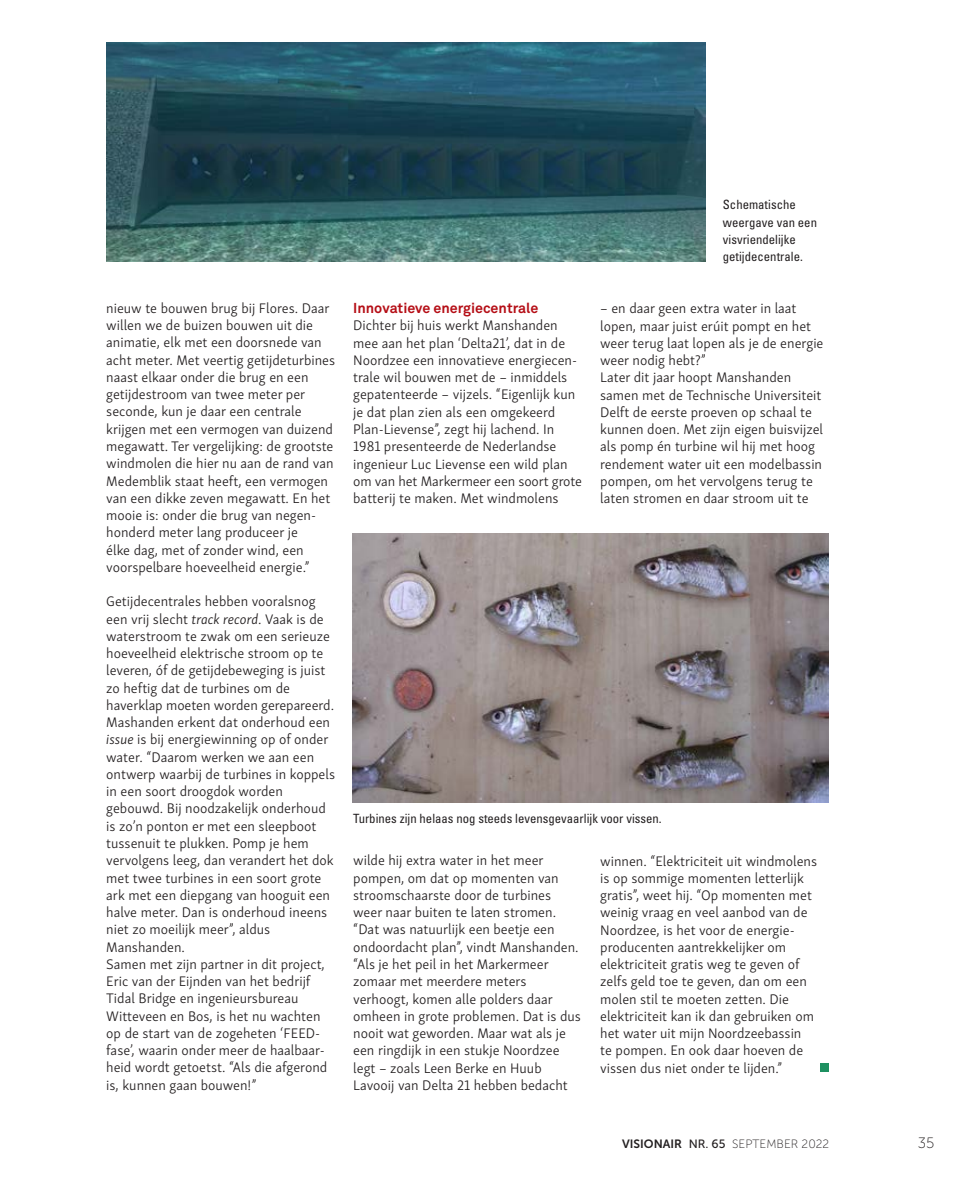
<style>
.page{position:relative;width:978px;height:1191px;background:#fff}
.page>*{position:absolute;margin:0;border:0;box-sizing:border-box;transform-origin:0 0}
.t1{font:15px "Museo Sans 100";color:#231f20}
.t2{font:300 14.25px/17.2px "Skolar Sans";color:#231f20}
.t3{font:700 14.25px "Akkurat";color:#b50e16}
.t4{font:condensed 12.75px/17.2px "Univers LT Std";color:#231f20}
.t5{font:12px "Museo Sans 100";color:#231f20}
.s1{font-style:italic}
.s2{font-family:"Museo Sans 700"}
.s3{font-family:"Museo Sans 500"}
</style>
<div class="page">
<div style="left:821px;top:1063px;width:8px;height:9px;background:#1e9061"></div>
<img style="left:353px;top:533px;width:476px;height:270px">
<img style="left:107px;top:43px;width:599px;height:218px">
<p class="t2" style="left:106px;top:298px;width:230px">nieuw te bouwen brug bij Flores. Daar willen we de buizen bouwen uit die animatie, elk met een doorsnede van acht meter. Met veertig getijdeturbines naast elkaar onder die brug en een getijdestroom van twee meter per seconde, kun je daar een centrale krijgen met een vermogen van duizend megawatt. Ter vergelijking: de grootste windmolen die hier nu aan de rand van Medemblik staat heeft, een vermogen van een dikke zeven megawatt. En het mooie is: onder die brug van negen&shy;honderd meter lang produceer je<br>élke dag, met of zonder wind, een voorspelbare hoeveelheid energie.”</p>
<p class="t2" style="left:106px;top:592px;width:230px">Getijdecentrales hebben vooralsnog een vrij slecht <span class="s1">track record</span>. Vaak is de waterstroom te zwak om een serieuze hoeveelheid elektrische stroom op te leveren, óf de getijdebeweging is juist zo heftig dat de turbines om de haverklap moeten worden gerepareerd.<br>Mashanden erkent dat onderhoud een <span class="s1">issue</span> is bij energiewinning op of onder water. “Daarom werken we aan een ontwerp waarbij de turbines in koppels in een soort droogdok worden gebouwd. Bij noodzakelijk onderhoud is zo’n ponton er met een sleepboot tussenuit te plukken. Pomp je hem vervolgens leeg, dan verandert het dok met twee turbines in een soort grote ark met een diepgang van hooguit een halve meter. Dan is onderhoud ineens niet zo moeilijk meer”, aldus Manshanden.<br>Samen met zijn partner in dit project, Eric van der Eijnden van het bedrijf Tidal Bridge en ingenieursbureau Witteveen en Bos, is het nu wachten op de start van de zogeheten ‘FEED&shy;fase’, waarin onder meer de haalbaar&shy;heid wordt getoetst. “Als die afgerond is, kunnen gaan bouwen!”</p>
<p class="t3" style="left:353px;top:299px;width:187px">Innovatieve energiecentrale</p>
<p class="t2" style="left:353px;top:316px;width:230px">Dichter bij huis werkt Manshanden mee aan het plan ‘Delta21’, dat in de Noordzee een innovatieve energiecen&shy;trale wil bouwen met de – inmiddels gepatenteerde – vijzels. “Eigenlijk kun je dat plan zien als een omgekeerd Plan-Lievense”, zegt hij lachend. In 1981 presenteerde de Nederlandse ingenieur Luc Lievense een wild plan om van het Markermeer een soort grote batterij te maken. Met windmolens</p>
<p class="t4" style="left:723px;top:196px;width:96px">Schematische weergave van een visvriendelijke getijdecentrale.</p>
<p class="t2" style="left:600px;top:299px;width:225px">– en daar geen extra water in laat lopen, maar juist erúit pompt en het weer terug laat lopen als je de energie weer nodig hebt?”<br>Later dit jaar hoopt Manshanden samen met de Technische Universiteit Delft de eerste proeven op schaal te kunnen doen. Met zijn eigen buisvijzel als pomp én turbine wil hij met hoog rendement water uit een modelbassin pompen, om het vervolgens terug te laten stromen en daar stroom uit te</p>
<p class="t4" style="left:353px;top:810px;width:310px">Turbines zijn helaas nog steeds levensgevaarlijk voor vissen.</p>
<p class="t2" style="left:353px;top:851px;width:229px">wilde hij extra water in het meer pompen, om dat op momenten van stroomschaarste door de turbines weer naar buiten te laten stromen. “Dat was natuurlijk een beetje een ondoordacht plan”, vindt Manshanden. “Als je het peil in het Markermeer zomaar met meerdere meters verhoogt, komen alle polders daar omheen in grote problemen. Dat is dus nooit wat geworden. Maar wat als je een ringdijk in een stukje Noordzee legt – zoals Leen Berke en Huub Lavooij van Delta 21 hebben bedacht</p>
<p class="t2" style="left:600px;top:851px;width:218px">winnen. “Elektriciteit uit windmolens is op sommige momenten letterlijk gratis”, weet hij. “Op momenten met weinig vraag en veel aanbod van de Noordzee, is het voor de energie&shy;producenten aantrekkelijker om elektriciteit gratis weg te geven of zelfs geld toe te geven, dan om een molen stil te moeten zetten. Die elektriciteit kan ik dan gebruiken om het water uit mijn Noordzeebassin<br>te pompen. En ook daar hoeven de vissen dus niet onder te lijden.”</p>
<p class="t5" style="left:622px;top:1138px;width:209px"><span class="s2">VISIONAIR</span> <span class="s3">NR. 65</span> SEPTEMBER 2022</p>
<p class="t1" style="left:918px;top:1135px;width:18px">35</p>
</div>
